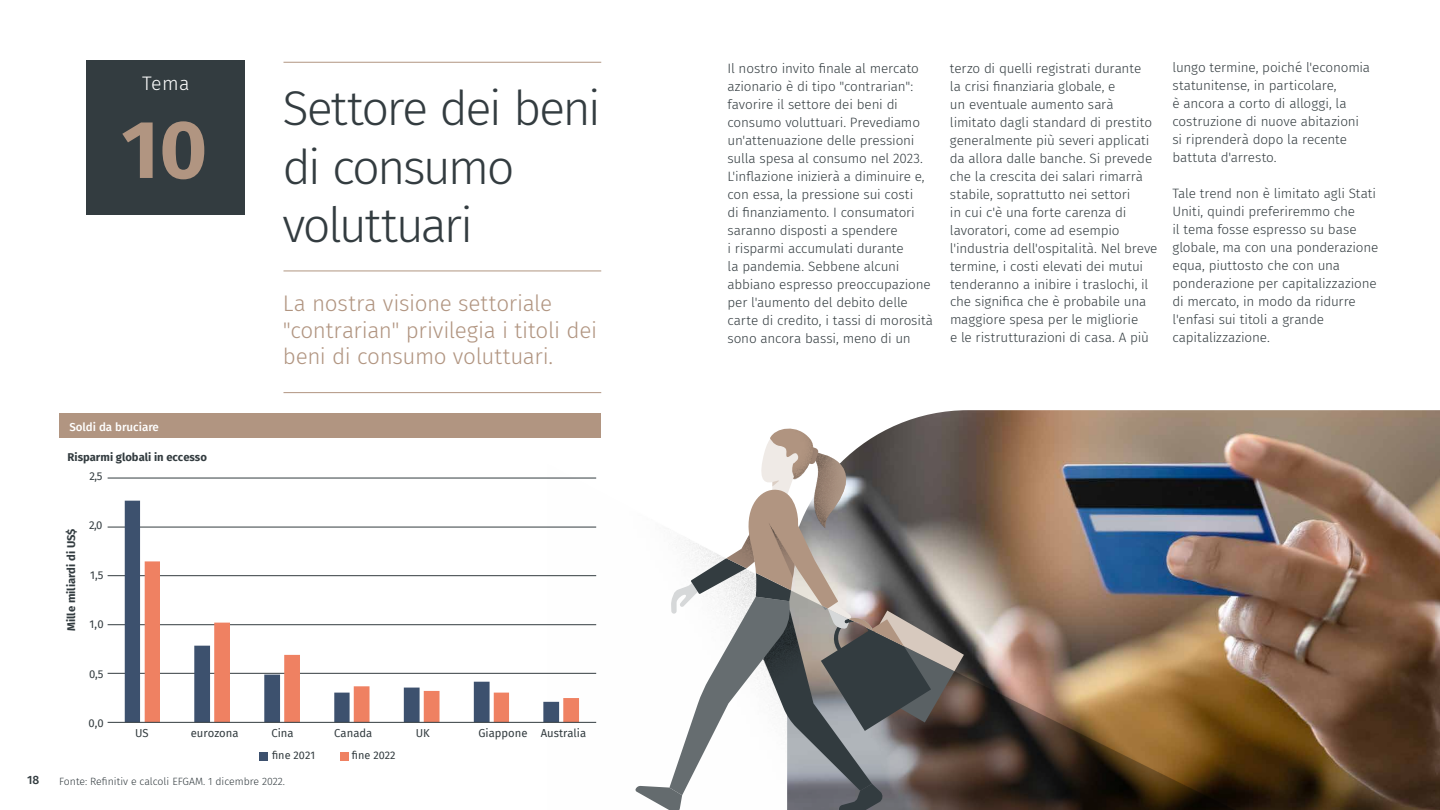
<style>
.page{position:relative;width:1440px;height:810px;background:#fff}
.page>*{position:absolute;margin:0;border:0;box-sizing:border-box;transform-origin:0 0}
.t1{font:700 82.05px "Fira Sans";color:#b19581}
.t2{font:300 48.75px/58.5px "Fira Sans";letter-spacing:-.055em;color:#333c40}
.t3{font:300 22.5px/26.2px "Fira Sans";letter-spacing:-.015em;color:#b19581}
.t4{font:300 19.5px "Fira Sans";color:#fff}
.t5{font:300 13.5px/18px "Fira Sans";letter-spacing:-.01em;color:#333c40}
.t6{font:500 12px "Fira Sans";color:#333c40}
.t7{font:500 11.55px "Fira Sans";color:#fff}
.t8{font:11.25px "Fira Sans";color:#333c40}
.t9{font:700 11.25px "Fira Sans";color:#333c40}
.t10{font:10.88px "Fira Sans";color:#333c40}
.t11{font:300 10.5px "Fira Sans";color:#333c40}
</style>
<div class="page">
<img style="left:901px;top:410px;width:539px;height:400px">
<img style="left:964px;top:480px;width:431px;height:330px">
<svg style="left:635px;top:423px;width:329px;height:387px"></svg>
<img style="left:755px;top:510px;width:53px;height:81px">
<hr style="left:284px;top:62px;width:317px;height:1px;background:#b19581">
<hr style="left:284px;top:392px;width:317px;height:1px;background:#b19581">
<hr style="left:284px;top:271px;width:317px;height:1px;background:#b19581">
<div style="left:87px;top:60px;width:158px;height:155px;background:#333c40"></div>
<div style="left:60px;top:413px;width:541px;height:24px;background:#b19581"></div>
<hr style="left:108px;top:673px;width:488px;height:1px;background:#333c40">
<hr style="left:108px;top:625px;width:488px;height:1px;background:#333c40">
<hr style="left:108px;top:576px;width:488px;height:1px;background:#333c40">
<hr style="left:108px;top:527px;width:488px;height:1px;background:#333c40">
<hr style="left:108px;top:478px;width:488px;height:1px;background:#333c40">
<svg style="left:125px;top:501px;width:434px;height:221px"></svg>
<svg style="left:145px;top:561px;width:434px;height:161px"></svg>
<hr style="left:108px;top:722px;width:488px;height:1px;background:#333c40">
<div style="left:340px;top:752px;width:8px;height:9px;background:#ef8162"></div>
<div style="left:259px;top:752px;width:9px;height:9px;background:#3d516e"></div>
<h3 class="t4" style="left:142px;top:69px;width:49px">Tema</h3>
<h1 class="t1" style="left:121px;top:80px;width:88px">10</h1>
<p class="t7" style="left:69px;top:417px;width:91px">Soldi da bruciare</p>
<p class="t9" style="left:68px;top:448px;width:141px">Risparmi globali in eccesso</p>
<p class="t8" style="left:90px;top:467px;width:14px">2,5</p>
<p class="t9" style="left:62px;top:631px;width:104px;rotate:-90deg">Mille miliardi di US$</p>
<p class="t8" style="left:89px;top:517px;width:15px">2,0</p>
<p class="t8" style="left:90px;top:566px;width:15px">1,5</p>
<p class="t8" style="left:90px;top:616px;width:16px">1,0</p>
<p class="t8" style="left:89px;top:665px;width:16px">0,5</p>
<h2 class="t2" style="left:282px;top:79px;width:320px">Settore dei beni di consumo voluttuari</h2>
<h3 class="t3" style="left:283px;top:290px;width:316px">La nostra visione settoriale "contrarian" privilegia i titoli dei beni di consumo voluttuari.</h3>
<p class="t8" style="left:89px;top:715px;width:17px">0,0</p>
<p class="t8" style="left:135px;top:725px;width:15px">US</p>
<p class="t8" style="left:191px;top:725px;width:49px">eurozona</p>
<p class="t8" style="left:271px;top:725px;width:24px">Cina</p>
<p class="t8" style="left:334px;top:725px;width:40px">Canada</p>
<p class="t8" style="left:416px;top:725px;width:16px">UK</p>
<p class="t8" style="left:479px;top:725px;width:109px">Giappone Australia</p>
<p class="t10" style="left:272px;top:747px;width:45px">fine 2021</p>
<p class="t10" style="left:352px;top:747px;width:45px">fine 2022</p>
<p class="t6" style="left:27px;top:770px;width:14px">18</p>
<p class="t11" style="left:59px;top:773px;width:227px">Fonte: Refinitiv e calcoli EFGAM. 1 dicembre 2022.</p>
<p class="t5" style="left:728px;top:59px;width:207px">Il nostro invito finale al mercato azionario è di tipo "contrarian": favorire il settore dei beni di consumo voluttuari. Prevediamo un'attenuazione delle pressioni sulla spesa al consumo nel 2023.<br>L'inflazione inizierà a diminuire e, con essa, la pressione sui costi<br>di finanziamento. I consumatori saranno disposti a spendere<br>i risparmi accumulati durante<br>la pandemia. Sebbene alcuni abbiano espresso preoccupazione per l'aumento del debito delle carte di credito, i tassi di morosità sono ancora bassi, meno di un</p>
<p class="t5" style="left:950px;top:59px;width:209px">terzo di quelli registrati durante<br>la crisi finanziaria globale, e<br>un eventuale aumento sarà limitato dagli standard di prestito generalmente più severi applicati da allora dalle banche. Si prevede che la crescita dei salari rimarrà stabile, soprattutto nei settori<br>in cui c'è una forte carenza di lavoratori, come ad esempio l'industria dell'ospitalità. Nel breve termine, i costi elevati dei mutui tenderanno a inibire i traslochi, il che significa che è probabile una maggiore spesa per le migliorie<br>e le ristrutturazioni di casa. A più</p>
<p class="t5" style="left:1173px;top:59px;width:199px">lungo termine, poiché l'economia statunitense, in particolare,<br>è ancora a corto di alloggi, la costruzione di nuove abitazioni si riprenderà dopo la recente battuta d'arresto.</p>
<p class="t5" style="left:1173px;top:185px;width:207px">Tale trend non è limitato agli Stati<br>Uniti, quindi preferiremmo che<br>il tema fosse espresso su base globale, ma con una ponderazione equa, piuttosto che con una ponderazione per capitalizzazione di mercato, in modo da ridurre l'enfasi sui titoli a grande capitalizzazione.</p>
</div>
